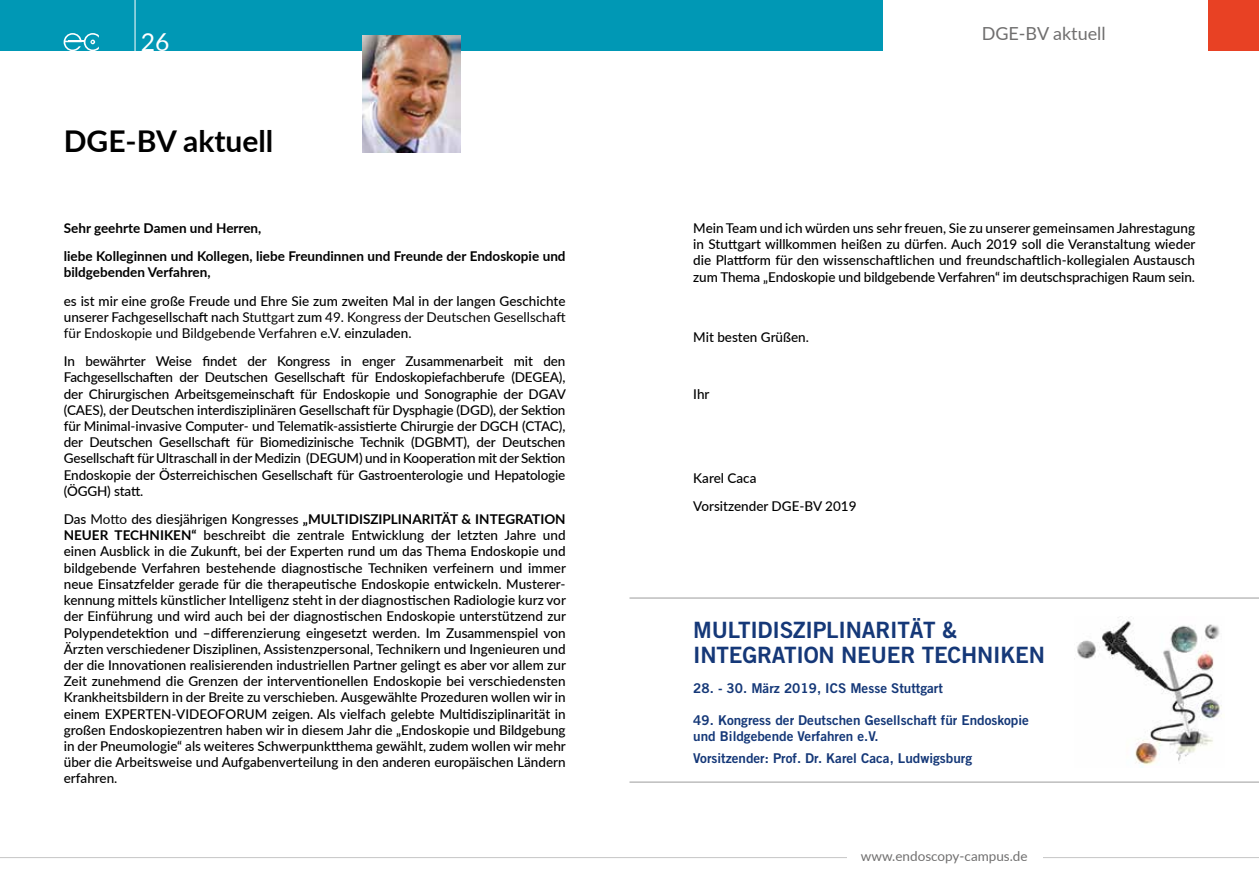
<style>
.page{position:relative;width:1259px;height:893px;background:#fff}
.page>*{position:absolute;margin:0;border:0;box-sizing:border-box;transform-origin:0 0}
.t1{font:700 30px "Lato";color:#000}
.t2{font:24.75px "Lato";color:#fff}
.t3{font:22.5px/25.5px "Trade Gothic Bold Two";letter-spacing:-.01em;color:#153878}
.t4{font:18px "Lato";color:#706f6f}
.t5{font:500 13.5px/16.2px "Lato";letter-spacing:-.005em;color:#000;text-align:justify}
.t6{font:13.5px/16.2px "Trade Gothic Bold Two";color:#153878}
.t7{font:700 13.5px/28.2px "Lato";color:#000}
.t8{font:13.5px "Lato";color:#706f6f}
.s1{font-weight:400}
.s2{font-weight:700}
</style>
<div class="page">
<hr style="left:0;top:857px;width:1259px;height:1px;background:#c6c6c6">
<div style="left:847px;top:838px;width:195px;height:28px;background:#fff"></div>
<div style="left:0;top:0;width:882px;height:51px;background:#0098b5"></div>
<div style="left:1208px;top:0;width:51px;height:51px;background:#e84124"></div>
<hr style="left:135px;top:0;width:1px;height:51px;background:#fff">
<svg style="left:64px;top:33px;width:35px;height:18px"></svg>
<hr style="left:629px;top:598px;width:630px;height:1px;background:#9d9d9c">
<hr style="left:629px;top:782px;width:630px;height:1px;background:#9d9d9c">
<img style="left:1074px;top:617px;width:148px;height:150px">
<img style="left:362px;top:35px;width:98px;height:117px">
<h2 class="t2" style="left:141px;top:24px;width:30px">26</h2>
<h1 class="t1" style="left:64px;top:119px;width:211px">DGE-BV aktuell</h1>
<p class="t7" style="left:64px;top:213px;width:503px">Sehr geehrte Damen und Herren,<br>liebe Kolleginnen und Kollegen, liebe Freundinnen und Freunde der Endoskopie und</p>
<p class="t7" style="left:64px;top:258px;width:148px">bildgebenden Verfahren,</p>
<p class="t5" style="left:64px;top:292px;width:503px">es ist mir eine große Freude und Ehre Sie zum zweiten Mal in der langen Geschichte unserer Fachgesellschaft nach <span class="s1">Stuttgart</span> zum <span class="s1">49. Kongress der Deutschen Gesellschaft für Endoskopie und Bildgebende Verfahren e.V.</span> einzuladen.</p>
<p class="t5" style="left:64px;top:353px;width:503px">In bewährter Weise findet der Kongress in enger Zusammenarbeit mit den Fachgesellschaften der Deutschen Gesellschaft für Endoskopiefachberufe (DEGEA), der Chirurgischen Arbeitsgemeinschaft für Endoskopie und Sonographie der DGAV (CAES), der Deutschen interdisziplinären Gesellschaft für Dysphagie (DGD), der Sektion für Minimal-invasive Computer- und Telematik-assistierte Chirurgie der DGCH (CTAC), der Deutschen Gesellschaft für Biomedizinische Technik (DGBMT), der Deutschen Gesellschaft für Ultraschall in der Medizin (DEGUM) und in Kooperation mit der Sektion Endoskopie der Österreichischen Gesellschaft für Gastroenterologie und Hepatologie (ÖGGH) statt.</p>
<p class="t5" style="left:64px;top:510px;width:503px">Das <span class="s1">Motto</span> des diesjährigen Kongresses <span class="s2">„MULTIDISZIPLINARITÄT &amp; INTEGRATION NEUER TECHNIKEN“</span> beschreibt die zentrale Entwicklung der letzten Jahre und einen Ausblick in die Zukunft, bei der Experten rund um das Thema Endoskopie und bildgebende Verfahren bestehende diagnostische Techniken verfeinern und immer neue Einsatzfelder gerade für die therapeutische Endoskopie entwickeln. Musterer&shy;kennung mittels künstlicher Intelligenz steht in der diagnostischen Radiologie kurz vor der Einführung und wird auch bei der diagnostischen Endoskopie unterstützend zur Polypendetektion und –differenzierung eingesetzt werden. Im Zusammenspiel von Ärzten verschiedener Disziplinen, Assistenzpersonal, Technikern und Ingenieuren und der die Innovationen realisierenden industriellen Partner gelingt es aber vor allem zur Zeit zunehmend die Grenzen der interventionellen Endoskopie bei verschiedensten Krankheitsbildern in der Breite zu verschieben. Ausgewählte Prozeduren wollen wir in einem EXPERTEN-VIDEOFORUM zeigen. Als vielfach gelebte Multidisziplinarität in großen Endoskopiezentren haben wir in diesem Jahr die „Endoskopie und Bildgebung in der Pneumologie“ als weiteres Schwerpunktthema gewählt, zudem wollen wir mehr über die Arbeitsweise und Aufgabenverteilung in den anderen europäischen Ländern erfahren.</p>
<h3 class="t4" style="left:981px;top:20px;width:126px">DGE-BV aktuell</h3>
<p class="t5" style="left:693px;top:219px;width:503px">Mein Team und ich würden uns sehr freuen, Sie zu unserer gemeinsamen Jahrestagung in Stuttgart willkommen heißen zu dürfen. Auch 2019 soll die Veranstaltung wieder die Plattform für den wissenschaftlichen und freundschaftlich-kollegialen Austausch zum Thema „Endoskopie und bildgebende Verfahren“ im deutschsprachigen Raum sein.</p>
<p class="t5" style="left:693px;top:329px;width:117px">Mit besten Grüßen.</p>
<p class="t5" style="left:693px;top:385px;width:18px">Ihr</p>
<p class="t5" style="left:693px;top:464px;width:165px;line-height:28.2px">Karel Caca<br>Vorsitzender DGE-BV 2019</p>
<h3 class="t3" style="left:693px;top:617px;width:353px">MULTIDISZIPLINARITÄT &amp;<br>INTEGRATION NEUER TECHNIKEN</h3>
<p class="t6" style="left:693px;top:679px;width:251px">28. - 30. März 2019, ICS Messe Stuttgart</p>
<p class="t6" style="left:693px;top:712px;width:337px">49. Kongress der Deutschen Gesellschaft für Endoskopie und Bildgebende Verfahren e.V.</p>
<p class="t6" style="left:693px;top:750px;width:280px">Vorsitzender: Prof. Dr. Karel Caca, Ludwigsburg</p>
<p class="t8" style="left:861px;top:846px;width:168px">www.endoscopy-campus.de</p>
</div>
